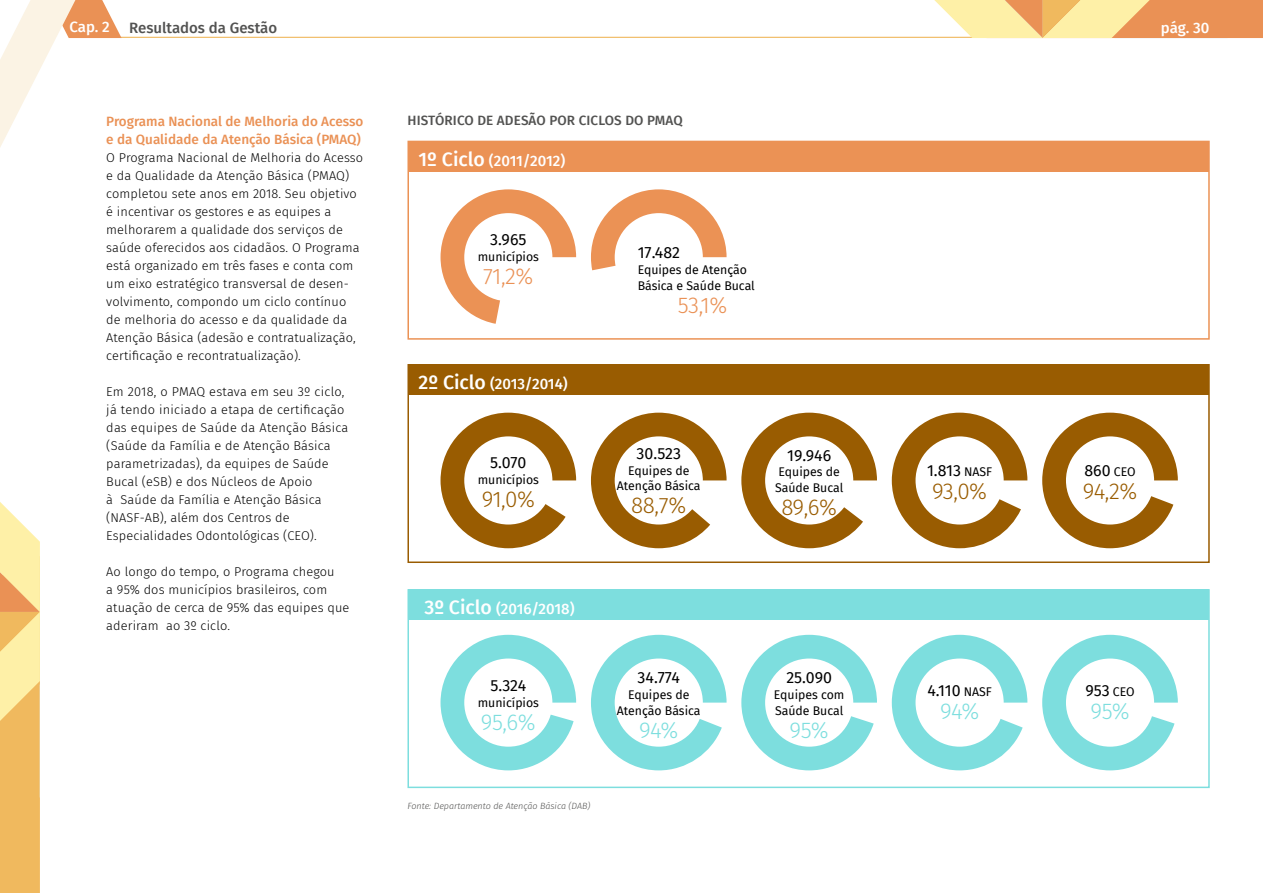
<style>
.page{position:relative;width:1263px;height:893px;background:#fff}
.page>*{position:absolute;margin:0;border:0;box-sizing:border-box;transform-origin:0 0}
.t1{font:300 22.5px "Fira Sans";letter-spacing:-.04em;color:#995c01}
.t2{font:300 22.5px "Fira Sans";letter-spacing:-.02em;color:#7ddede}
.t3{font:300 22.5px "Fira Sans";color:#ea9155}
.t4{font:15.9px "Fira Sans";letter-spacing:-.005em;color:#000}
.t5{font:500 15px "Fira Sans";color:#fff}
.t6{font:500 15px "Fira Sans";color:#525251}
.t7{font:500 13.5px/18px "Fira Sans";color:#ea9155}
.t8{font:500 13.5px "Fira Sans";letter-spacing:.01em;color:#525251}
.t9{font:300 12.75px/18px "Fira Sans";letter-spacing:.01em;color:#000}
.t10{font:12.3px/15.9px "Fira Sans";color:#000}
.t11{font:italic 300 9px "Fira Sans";color:#525251}
.s1{font-size:19.5px}
.s2{font-size:12.3px}
</style>
<div class="page">
<svg style="left:0;top:502px;width:40px;height:391px;background:#f5ce80"></svg>
<hr style="left:120px;top:37px;width:1045px;height:1px;background:#f0b95e">
<svg style="left:0;top:0;width:122px;height:147px"></svg>
<hr style="left:1001px;top:38px;width:43px;height:1px;background:#fef8f3">
<svg style="left:859px;top:0;width:404px;height:38px"></svg>
<div style="left:407px;top:364px;width:803px;height:199px;border:2px solid #995c01"></div>
<div style="left:408px;top:364px;width:801px;height:31px;background:#995c01"></div>
<svg style="left:440px;top:413px;width:136px;height:135px"></svg>
<div style="left:464px;top:436px;width:88px;height:88px;background:#fff;border-radius:50%"></div>
<svg style="left:591px;top:413px;width:135px;height:135px"></svg>
<div style="left:615px;top:436px;width:88px;height:88px;background:#fff;border-radius:50%"></div>
<svg style="left:741px;top:413px;width:136px;height:135px"></svg>
<div style="left:765px;top:436px;width:88px;height:88px;background:#fff;border-radius:50%"></div>
<svg style="left:892px;top:413px;width:135px;height:135px"></svg>
<div style="left:915px;top:436px;width:89px;height:88px;background:#fff;border-radius:50%"></div>
<svg style="left:1042px;top:413px;width:136px;height:135px"></svg>
<div style="left:1066px;top:436px;width:88px;height:88px;background:#fff;border-radius:50%"></div>
<div style="left:407px;top:589px;width:803px;height:199px;border:2px solid #7ddede"></div>
<div style="left:408px;top:589px;width:801px;height:31px;background:#7ddede"></div>
<svg style="left:440px;top:635px;width:136px;height:135px"></svg>
<div style="left:464px;top:658px;width:88px;height:89px;background:#fff;border-radius:50%"></div>
<svg style="left:591px;top:635px;width:135px;height:135px"></svg>
<div style="left:615px;top:658px;width:88px;height:89px;background:#fff;border-radius:50%"></div>
<svg style="left:741px;top:635px;width:136px;height:135px"></svg>
<div style="left:765px;top:658px;width:88px;height:89px;background:#fff;border-radius:50%"></div>
<svg style="left:892px;top:635px;width:135px;height:135px"></svg>
<div style="left:915px;top:658px;width:89px;height:89px;background:#fff;border-radius:50%"></div>
<svg style="left:1042px;top:635px;width:136px;height:135px"></svg>
<div style="left:1066px;top:658px;width:88px;height:89px;background:#fff;border-radius:50%"></div>
<div style="left:408px;top:141px;width:801px;height:31px;background:#eb9255"></div>
<svg style="left:440px;top:189px;width:136px;height:135px"></svg>
<div style="left:464px;top:213px;width:88px;height:88px;background:#fff;border-radius:50%"></div>
<svg style="left:591px;top:189px;width:135px;height:81px"></svg>
<div style="left:615px;top:213px;width:88px;height:88px;background:#fff;border-radius:50%"></div>
<div style="left:407px;top:141px;width:803px;height:199px;border:2px solid #eb9255"></div>
<p class="t5" style="left:70px;top:15px;width:42px">Cap. 2</p>
<p class="t6" style="left:129px;top:16px;width:149px">Resultados da Gestão</p>
<p class="t5" style="left:1161px;top:16px;width:50px">pág. 30</p>
<p class="t7" style="left:106px;top:112px;width:259px">Programa Nacional de Melhoria do Acesso e da Qualidade da Atenção Básica (PMAQ)</p>
<p class="t9" style="left:106px;top:148px;width:258px">O Programa Nacional de Melhoria do Acesso e da Qualidade da Atenção Básica (PMAQ) completou sete anos em 2018. Seu objetivo é incentivar os gestores e as equipes a melhorarem a qualidade dos serviços de saúde oferecidos aos cidadãos. O Programa está organizado em três fases e conta com um eixo estratégico transversal de desen&shy;volvimento, compondo um ciclo contínuo de melhoria do acesso e da qualidade da Atenção Básica (adesão e contratualização, certificação e recontratualização).</p>
<p class="t9" style="left:106px;top:383px;width:244px">Em 2018, o PMAQ estava em seu 3º ciclo, já tendo iniciado a etapa de certificação das equipes de Saúde da Atenção Básica (Saúde da Família e de Atenção Básica parametrizadas), da equipes de Saúde Bucal (eSB) e dos Núcleos de Apoio<br>à Saúde da Família e Atenção Básica (NASF-AB), além dos Centros de Especialidades Odontológicas (CEO).</p>
<p class="t9" style="left:106px;top:563px;width:245px">Ao longo do tempo, o Programa chegou<br>a 95% dos municípios brasileiros, com atuação de cerca de 95% das equipes que aderiram ao 3º ciclo.</p>
<p class="t8" style="left:408px;top:110px;width:277px">HISTÓRICO DE ADESÃO POR CICLOS DO PMAQ</p>
<p class="t5" style="left:418px;top:149px;width:148px"><span class="s1">1º Ciclo</span> (2011/2012)</p>
<p class="t4" style="left:490px;top:227px;width:38px">3.965</p>
<p class="t10" style="left:478px;top:248px;width:63px">municípios</p>
<h1 class="t3" style="left:483px;top:260px;width:52px">71,2%</h1>
<p class="t5" style="left:418px;top:371px;width:151px"><span class="s1">2º Ciclo</span> (2013/2014)</p>
<p class="t4" style="left:490px;top:451px;width:38px">5.070</p>
<p class="t10" style="left:478px;top:472px;width:63px">municípios</p>
<h1 class="t1" style="left:482px;top:484px;width:55px">91,0%</h1>
<p class="t4" style="left:638px;top:241px;width:44px">17.482</p>
<p class="t10" style="left:638px;top:262px;width:119px">Equipes de Atenção<br>Básica e Saúde Bucal</p>
<h1 class="t3" style="left:678px;top:289px;width:51px">53,1%</h1>
<p class="t4" style="left:636px;top:441px;width:46px">30.523</p>
<p class="t10" style="left:617px;top:462px;width:85px;text-align:center">Equipes de<br>Atenção Básica</p>
<h1 class="t1" style="left:631px;top:490px;width:56px">88,7%</h1>
<p class="t4" style="left:787px;top:443px;width:45px">19.946</p>
<p class="t10" style="left:775px;top:464px;width:70px">Equipes de<br>Saúde Bucal</p>
<h1 class="t1" style="left:781px;top:492px;width:57px">89,6%</h1>
<p class="t5" style="left:424px;top:596px;width:152px"><span class="s1">3º Ciclo</span> (2016/2018)</p>
<p class="t4" style="left:490px;top:673px;width:37px">5.324</p>
<p class="t10" style="left:478px;top:694px;width:63px">municípios</p>
<h1 class="t2" style="left:481px;top:706px;width:56px">95,6%</h1>
<p class="t11" style="left:407px;top:800px;width:184px">Fonte: Departamento de Atenção Básica (DAB)</p>
<p class="t4" style="left:638px;top:665px;width:44px">34.774</p>
<p class="t10" style="left:617px;top:686px;width:85px;text-align:center">Equipes de<br>Atenção Básica</p>
<h1 class="t2" style="left:639px;top:714px;width:41px">94%</h1>
<p class="t4" style="left:786px;top:665px;width:47px">25.090</p>
<p class="t10" style="left:774px;top:686px;width:72px">Equipes com<br>Saúde Bucal</p>
<h1 class="t2" style="left:790px;top:714px;width:41px">95%</h1>
<p class="t4" style="left:927px;top:459px;width:67px">1.813 <span class="s2">NASF</span></p>
<h1 class="t1" style="left:932px;top:476px;width:56px">93,0%</h1>
<p class="t4" style="left:927px;top:678px;width:66px">4.110 <span class="s2">NASF</span></p>
<h1 class="t2" style="left:940px;top:695px;width:41px">94%</h1>
<p class="t4" style="left:1084px;top:459px;width:53px">860 <span class="s2">CEO</span></p>
<h1 class="t1" style="left:1083px;top:476px;width:56px">94,2%</h1>
<p class="t4" style="left:1085px;top:678px;width:51px">953 <span class="s2">CEO</span></p>
<h1 class="t2" style="left:1090px;top:695px;width:41px">95%</h1>
</div>
